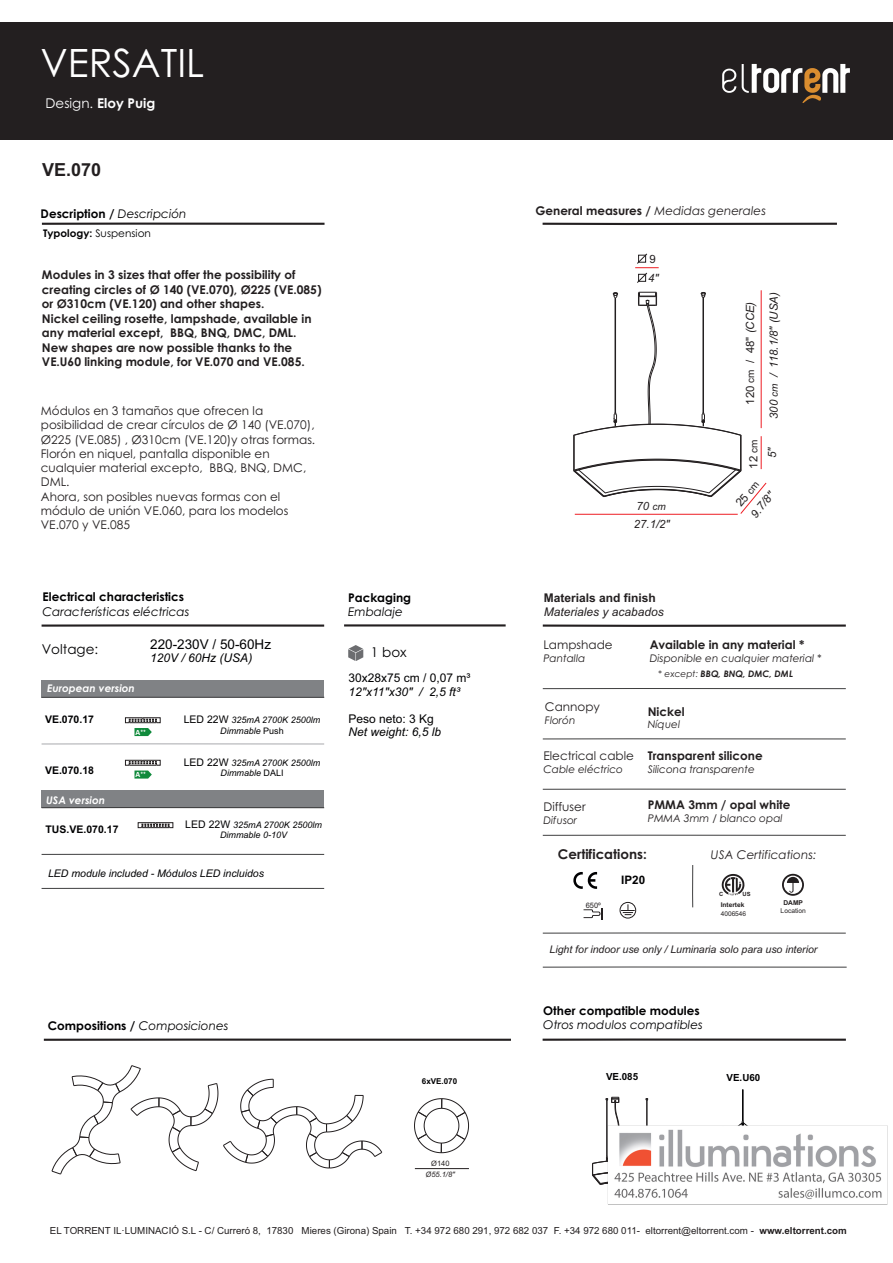
<style>
.page{position:relative;width:893px;height:1263px;background:#fff}
.page>*{position:absolute;margin:0;border:0;box-sizing:border-box;transform-origin:0 0}
.t1{font:39px "Century Gothic";color:#fff}
.t2{font:700 18px "Arial";color:#231f20}
.t3{font:13.5px "Arial";color:#000002}
.t4{font:700 13.5px "Century Gothic";color:#fff}
.t5{font:700 13.5px "Century Gothic";color:#231f20}
.t6{font:13.5px "Century Gothic";color:#000002}
.t7{font:700 12px/14.5px "Century Gothic";color:#231f20}
.t8{font:12px/14.2px "Century Gothic";color:#231f20}
.t9{font:700 12px "Century Gothic";color:#000002}
.t10{font:italic 12px "Century Gothic";color:#000002}
.t11{font:italic 12px "Arial";color:#000002}
.t12{font:12px "Arial";color:#000002}
.t13{font:italic 12px "Arial";color:#231f20}
.t14{font:italic 12px "Century Gothic";color:#231f20}
.t15{font:700 12px "Arial";color:#231f20}
.t16{font:700 11.7px "Arial";color:#000002}
.t17{font:italic 11.4px/18.5px "Arial";color:#231f20}
.t18{font:11.4px/18.6px "Arial";color:#231f20;text-align:center}
.t19{font:italic 10.5px "Century Gothic";color:#231f20}
.t20{font:italic 10.5px "Arial";color:#231f20}
.t21{font:italic 10.5px "Arial";color:#000002}
.t22{font:700 10.5px "Arial";color:#000002}
.t23{font:italic 700 10.5px "Century Gothic";color:#fff}
.t24{font:10.5px "Century Gothic";color:#000002}
.t25{font:9.75px "Arial";color:#231f20}
.t26{font:700 9.75px "Arial";color:#000002}
.t27{font:italic 9px/10.4px "Arial";color:#000002;text-align:center}
.t28{font:italic 700 9px "Century Gothic";color:#231f20}
.t29{font:700 8.1px "Arial";color:#000002}
.t30{font:700 7.95px "Calibri";color:#fff}
.t31{font:7.5px "Arial";color:#231f20}
.t32{font:italic 7.5px "Arial";color:#231f20}
.t33{font:6.6px "Arial";color:#231f20}
.t34{font:700 6.6px "Arial";color:#231f20}
.t35{font:700 5.7px "Arial";color:#231f20}
.s1{font-weight:400}
.s2{font-weight:400;font-style:italic}
.s3{font-weight:700}
.s4{font-style:normal;font-size:10.5px}
.s5{font-style:normal}
.s6{font-size:10.05px}
.s7{font-style:normal;font-size:10.05px}
.s8{font-style:italic}
.s9{font-style:normal;font-size:9.9px}
</style>
<div class="page">
<div style="left:0;top:22px;width:893px;height:117px;background:#231f20"></div>
<img style="left:0;top:63px;width:893px;height:1142px">
<h1 class="t1" style="left:41px;top:48px;width:165px">VERSATIL</h1>
<p class="t4" style="left:46px;top:97px;width:111px"><span class="s1">Design.</span> Eloy Puig</p>
<h2 class="t2" style="left:42px;top:163px;width:61px">VE.070</h2>
<p class="t9" style="left:41px;top:209px;width:147px">Description / <span class="s2">Descripción</span></p>
<p class="t24" style="left:43px;top:229px;width:109px"><span class="s3">Typology:</span> Suspension</p>
<p class="t7" style="left:42px;top:268px;width:281px">Modules in 3 sizes that offer the possibility of creating circles of Ø 140 (VE.070), Ø225 (VE.085) or Ø310cm (VE.120) and other shapes.<br>Nickel ceiling rosette, lampshade, available in any material except, BBQ, BNQ, DMC, DML.<br>New shapes are now possible thanks to the VE.U60 linking module, for VE.070 and VE.085.</p>
<p class="t8" style="left:41px;top:405px;width:276px">Módulos en 3 tamaños que ofrecen la posibilidad de crear círculos de Ø 140 (VE.070), Ø225 (VE.085) , Ø310cm (VE.120)y otras formas.<br>Florón en niquel, pantalla disponible en cualquier material excepto, BBQ, BNQ, DMC, DML.<br>Ahora, son posibles nuevas formas con el módulo de unión VE.060, para los modelos VE.070 y VE.085</p>
<p class="t9" style="left:43px;top:592px;width:143px">Electrical characteristics</p>
<p class="t10" style="left:43px;top:607px;width:148px">Características eléctricas</p>
<p class="t6" style="left:42px;top:643px;width:58px">Voltage:</p>
<p class="t23" style="left:47px;top:684px;width:89px">European version</p>
<p class="t22" style="left:45px;top:715px;width:51px">VE.070.17</p>
<p class="t3" style="left:150px;top:640px;width:122px">220-230V / 50-60Hz</p>
<p class="t11" style="left:150px;top:653px;width:104px">120V / 60Hz (USA)</p>
<p class="t27" style="left:184px;top:716px;width:138px"><span class="s4">LED 22W</span> 325mA 2700K 2500lm</p>
<p class="t22" style="left:45px;top:766px;width:51px">VE.070.18</p>
<p class="t23" style="left:46px;top:796px;width:61px">USA version</p>
<p class="t22" style="left:46px;top:825px;width:74px">TUS.VE.070.17</p>
<p class="t30" style="left:136px;top:728px;width:12px">A⁺⁺</p>
<p class="t27" style="left:220px;top:726px;width:65px">Dimmable <span class="s5">Push</span></p>
<p class="t27" style="left:184px;top:758px;width:138px"><span class="s4">LED 22W</span> 325mA 2700K 2500lm</p>
<p class="t30" style="left:136px;top:771px;width:12px">A⁺⁺</p>
<p class="t27" style="left:220px;top:769px;width:65px">Dimmable <span class="s5">DALI</span></p>
<p class="t27" style="left:185px;top:820px;width:138px"><span class="s4">LED 22W</span> 325mA 2700K 2500lm<br>Dimmable 0-10V</p>
<p class="t21" style="left:48px;top:869px;width:217px">LED module included - Módulos LED incluidos</p>
<p class="t9" style="left:348px;top:592px;width:65px">Packaging</p>
<p class="t10" style="left:348px;top:607px;width:56px">Embalaje</p>
<p class="t6" style="left:371px;top:647px;width:37px">1 box</p>
<p class="t12" style="left:348px;top:674px;width:124px">30x28x75 cm / 0,07 m³</p>
<p class="t11" style="left:348px;top:687px;width:113px">12"x11"x30" / 2,5 ft³</p>
<p class="t12" style="left:348px;top:714px;width:87px">Peso neto: 3 Kg</p>
<p class="t11" style="left:348px;top:727px;width:94px">Net weight: 6,5 lb</p>
<p class="t7" style="left:535px;top:205px;width:232px">General measures / <span class="s2">Medidas generales</span></p>
<p class="t18" style="left:649px;top:251px;width:8px">9</p>
<p class="t17" style="left:648px;top:270px;width:12px">4"</p>
<p class="t17" style="left:634px;top:498px;width:37px">70 <span class="s6">cm<br></span>27.1/2"</p>
<p class="t15" style="left:544px;top:593px;width:114px">Materials and finish</p>
<p class="t13" style="left:544px;top:607px;width:122px">Materiales y acabados</p>
<p class="t17" style="left:739px;top:419px;width:128px;line-height:23.9px;text-align:center;rotate:-90deg"><span class="s5">120</span> <span class="s7">cm</span> <span class="s5">/ 48"</span> (CCE)<br>300 <span class="s6">cm</span> / 118.1/8" (USA)</p>
<p class="t18" style="left:745px;top:469px;width:30px;rotate:-90deg">12 <span class="s6">cm<br></span><span class="s8">5"</span></p>
<p class="t17" style="left:732px;top:499px;width:32px;rotate:-50deg"><span class="s5">25</span> <span class="s9">cm<br></span>9.7/8"</p>
<p class="t8" style="left:543px;top:639px;width:71px">Lampshade</p>
<p class="t19" style="left:543px;top:654px;width:43px">Pantalla</p>
<p class="t7" style="left:650px;top:639px;width:156px">Available in any material *</p>
<p class="t19" style="left:650px;top:654px;width:173px">Disponible en cualquier material *</p>
<p class="t28" style="left:658px;top:671px;width:136px"><span class="s1">* except:</span> BBQ, BNQ, DMC, DML</p>
<p class="t8" style="left:545px;top:701px;width:57px">Cannopy</p>
<p class="t19" style="left:545px;top:716px;width:32px">Florón</p>
<p class="t7" style="left:648px;top:705px;width:38px">Nickel</p>
<p class="t19" style="left:648px;top:721px;width:34px">Níquel</p>
<p class="t8" style="left:543px;top:749px;width:92px">Electrical cable</p>
<p class="t19" style="left:543px;top:765px;width:81px">Cable eléctrico</p>
<p class="t7" style="left:648px;top:749px;width:116px">Transparent silicone</p>
<p class="t19" style="left:648px;top:765px;width:109px">Silicona transparente</p>
<p class="t8" style="left:543px;top:800px;width:44px">Diffuser</p>
<p class="t19" style="left:543px;top:816px;width:35px">Difusor</p>
<p class="t7" style="left:648px;top:799px;width:144px">PMMA 3mm / opal white</p>
<p class="t19" style="left:648px;top:814px;width:136px">PMMA 3mm / blanco opal</p>
<p class="t5" style="left:558px;top:849px;width:91px">Certifications:</p>
<p class="t16" style="left:621px;top:876px;width:26px">IP20</p>
<p class="t14" style="left:711px;top:850px;width:107px">USA Certifications:</p>
<p class="t35" style="left:719px;top:891px;width:6px">C</p>
<p class="t35" style="left:743px;top:891px;width:9px">US</p>
<p class="t34" style="left:721px;top:902px;width:25px">Intertek</p>
<p class="t33" style="left:721px;top:911px;width:27px">4006546</p>
<p class="t34" style="left:783px;top:900px;width:21px">DAMP</p>
<p class="t33" style="left:781px;top:908px;width:27px">Location</p>
<p class="t31" style="left:586px;top:902px;width:17px">650º</p>
<p class="t20" style="left:550px;top:946px;width:269px">Light for indoor use only / Luminaria solo para uso interior</p>
<p class="t9" style="left:543px;top:1006px;width:158px">Other compatible modules</p>
<p class="t9" style="left:48px;top:1020px;width:182px">Compositions / <span class="s2">Composiciones</span></p>
<p class="t10" style="left:543px;top:1020px;width:161px">Otros modulos compatibles</p>
<p class="t29" style="left:422px;top:1078px;width:37px">6xVE.070</p>
<p class="t31" style="left:431px;top:1160px;width:20px">Ø140</p>
<p class="t32" style="left:425px;top:1172px;width:31px">Ø55.1/8"</p>
<p class="t26" style="left:606px;top:1073px;width:34px">VE.085</p>
<p class="t26" style="left:726px;top:1073px;width:35px">VE.U60</p>
<p class="t25" style="left:50px;top:1227px;width:798px">EL TORRENT IL·LUMINACIÓ S.L - C/ Curreró 8, 17830 Mieres (Girona) Spain T. +34 972 680 291, 972 682 037 F. +34 972 680 011- eltorrent@eltorrent.com - <span class="s3">www.eltorrent.com</span></p>
</div>
